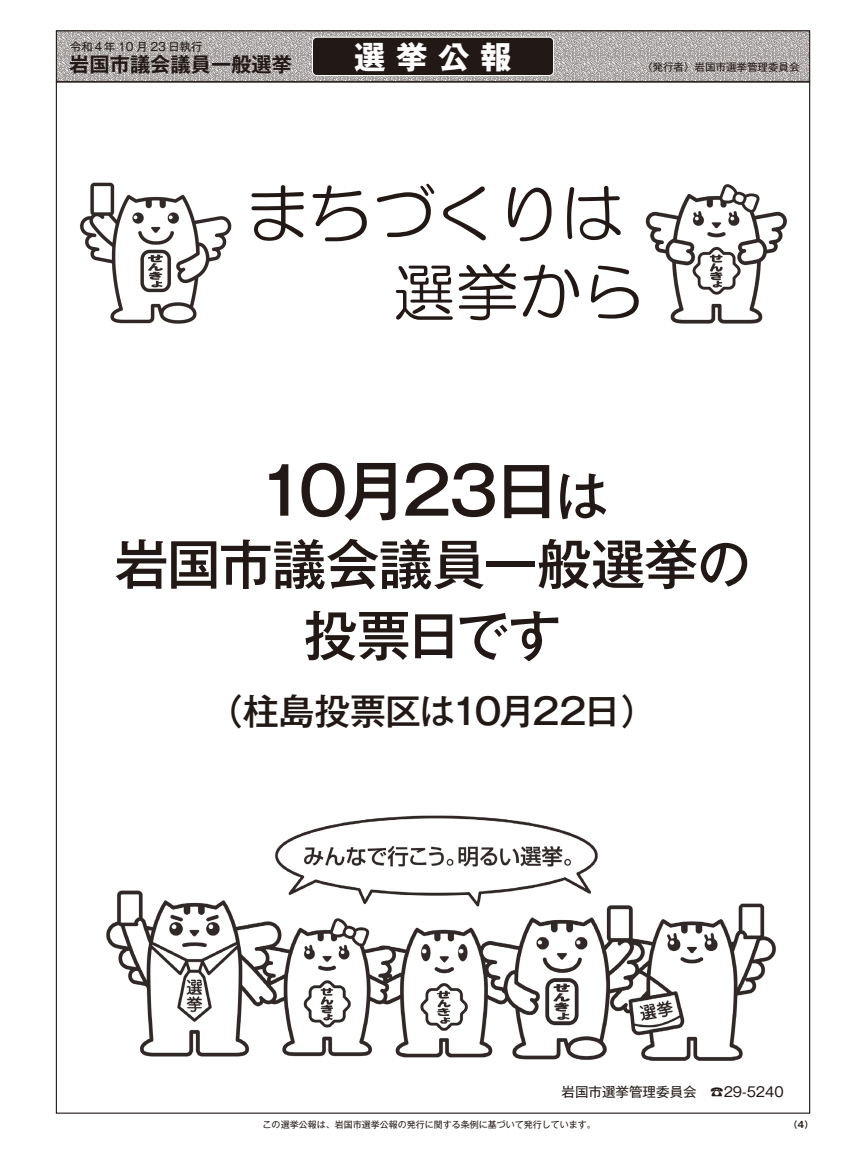
<style>
.page{position:relative;width:865px;height:1161px;background:#fff}
.page>*{position:absolute;margin:0;border:0;box-sizing:border-box;transform-origin:0 0}
.t1{font:500 65.25px "Gothic MB101 Pro";letter-spacing:-.085em;color:#221815}
.t2{font:63px/78.8px "HG Maru Gothic MPRO";color:#221815}
.t3{font:500 54px/71.5px "Gothic MB101 Pro";letter-spacing:-.02em;color:#221815;text-align:center}
.t4{font:500 36px "Gothic MB101 Pro";letter-spacing:-.05em;color:#221815}
.t5{font:700 31.5px "Gothic MB101 Pro";color:#fff}
.t6{font:700 20.25px "Gothic MB101 Pro De";color:#221815}
.t7{font:13.5px "Gothic MB101 Pro";color:#221815}
.t8{font:11.25px "Gothic MB101 Pro";color:#221815}
.t9{font:10.5px "Gothic MB101 Pro";color:#221815}
.t10{font:9px "Gothic MB101 Pro";color:#221815}
.t11{font:700 9px "Gothic MB101 Pro De";color:#221815}
.s1{font-size:54px}
</style>
<div class="page">
<svg style="left:58px;top:32px;width:749px;height:48px;background:#b4b1b0"></svg>
<div style="left:312px;top:37px;width:241px;height:38px;background:#221815;border-radius:4px"></div>
<div style="left:312px;top:37px;width:241px;height:39px;border:1px solid #fff;border-radius:4px"></div>
<img style="left:80px;top:182px;width:152px;height:142px">
<div style="left:56px;top:30px;width:753px;height:52px;border:1px solid #221815"></div>
<img style="left:106px;top:815px;width:670px;height:246px">
<img style="left:645px;top:184px;width:142px;height:140px">
<p class="t8" style="left:70px;top:37px;width:134px">令和４年 10 月 23 日執行</p>
<h3 class="t6" style="left:69px;top:48px;width:224px">岩国市議会議員一般選挙</h3>
<h3 class="t5" style="left:354px;top:31px;width:159px">選 挙 公 報</h3>
<p class="t9" style="left:641px;top:59px;width:159px">〈発行者〉岩国市選挙管理委員会</p>
<h2 class="t2" style="left:246px;top:174px;width:400px">まちづくりは　　 選挙から</h2>
<h1 class="t1" style="left:257px;top:437px;width:353px">10月23日<span class="s1">は</span></h1>
<h3 class="t3" style="left:114px;top:522px;width:637px">岩国市議会議員一般選挙の投票日です</h3>
<h3 class="t4" style="left:207px;top:681px;width:450px">（柱島投票区は10月22日）</h3>
<h3 class="t7" style="left:561px;top:1081px;width:223px">岩国市選挙管理委員会　☎29-5240</h3>
<p class="t10" style="left:262px;top:1117px;width:334px">この選挙公報は、岩国市選挙公報の発行に関する条例に基づいて発行しています。</p>
<p class="t11" style="left:788px;top:1117px;width:26px">（4）</p>
</div>
